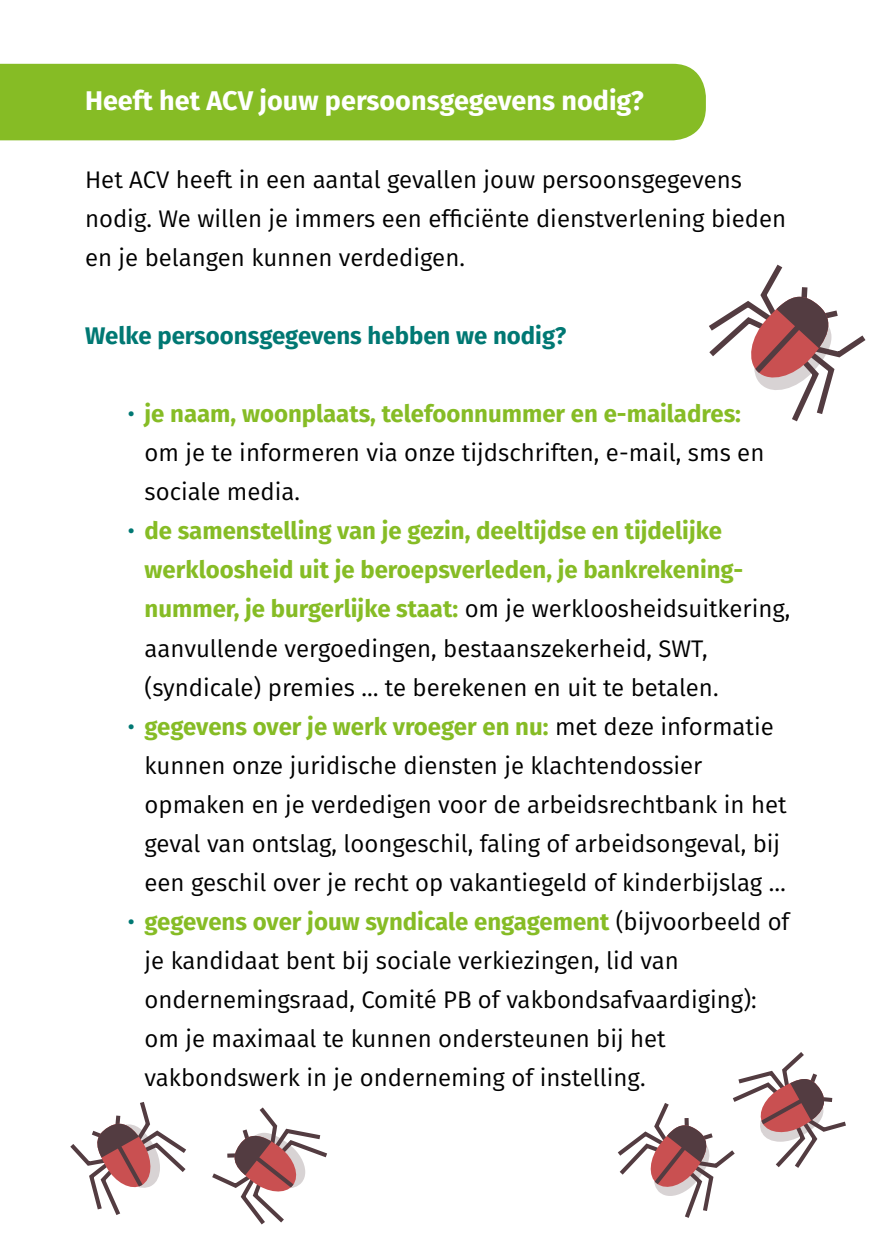
<style>
.page{position:relative;width:893px;height:1259px;background:#fff}
.page>*{position:absolute;margin:0;border:0;box-sizing:border-box;transform-origin:0 0}
.t1{font:700 27px "Fira Sans";color:#fff}
.t2{font:24px/39px "Fira Sans";color:#000}
.t3{font:700 24px/39px "Fira Sans";color:#86bc25}
.t4{font:700 24px "Fira Sans";color:#007873}
.s1{color:#007873}
.s2{font-weight:700;color:#86bc25}
.s3{font-weight:400;color:#007873}
.s4{font-weight:400;color:#000}
</style>
<div class="page">
<div style="left:0;top:64px;width:706px;height:76px;background:#86bc25"></div>
<svg style="left:709px;top:264px;width:157px;height:158px"></svg>
<svg style="left:70px;top:1102px;width:116px;height:113px"></svg>
<svg style="left:212px;top:1107px;width:115px;height:118px"></svg>
<svg style="left:617px;top:1052px;width:229px;height:166px"></svg>
<p class="t1" style="left:85px;top:78px;width:560px">Heeft het ACV jouw persoonsgegevens nodig?</p>
<p class="t2" style="left:85px;top:160px;width:703px">Het ACV heeft in een aantal gevallen jouw persoonsgegevens nodig. We willen je immers een efficiënte dienstverlening bieden en je belangen kunnen verdedigen.</p>
<p class="t4" style="left:85px;top:316px;width:483px">Welke persoonsgegevens hebben we nodig?</p>
<p class="t2" style="left:145px;top:394px;width:621px;text-indent:-17px"><span class="s1">•</span> <span class="s2">je naam, woonplaats, telefoonnummer en e-mailadres: </span>om je te informeren via onze tijdschriften, e-mail, sms en sociale media.</p>
<p class="t3" style="left:145px;top:510px;width:647px;text-indent:-17px"><span class="s3">•</span> de samenstelling van je gezin, deeltijdse en tijdelijke werkloosheid uit je beroepsverleden, je bankrekening&shy;nummer, je burgerlijke staat: <span class="s4">om je werkloosheidsuitkering, aanvullende vergoedingen, bestaanszekerheid, SWT, (syndicale) premies … te berekenen en uit te betalen.</span></p>
<p class="t2" style="left:145px;top:706px;width:644px;text-indent:-17px"><span class="s1">•</span> <span class="s2">gegevens over je werk vroeger en nu:</span> met deze informatie kunnen onze juridische diensten je klachtendossier opmaken en je verdedigen voor de arbeidsrechtbank in het geval van ontslag, loongeschil, faling of arbeidsongeval, bij een geschil over je recht op vakantiegeld of kinderbijslag …</p>
<p class="t2" style="left:145px;top:901px;width:646px;text-indent:-17px"><span class="s1">•</span> <span class="s2">gegevens over jouw syndicale engagement</span> (bijvoorbeeld of je kandidaat bent bij sociale verkiezingen, lid van ondernemingsraad, Comité PB of vakbondsafvaardiging): om je maximaal te kunnen ondersteunen bij het vakbondswerk in je onderneming of instelling.</p>
</div>
